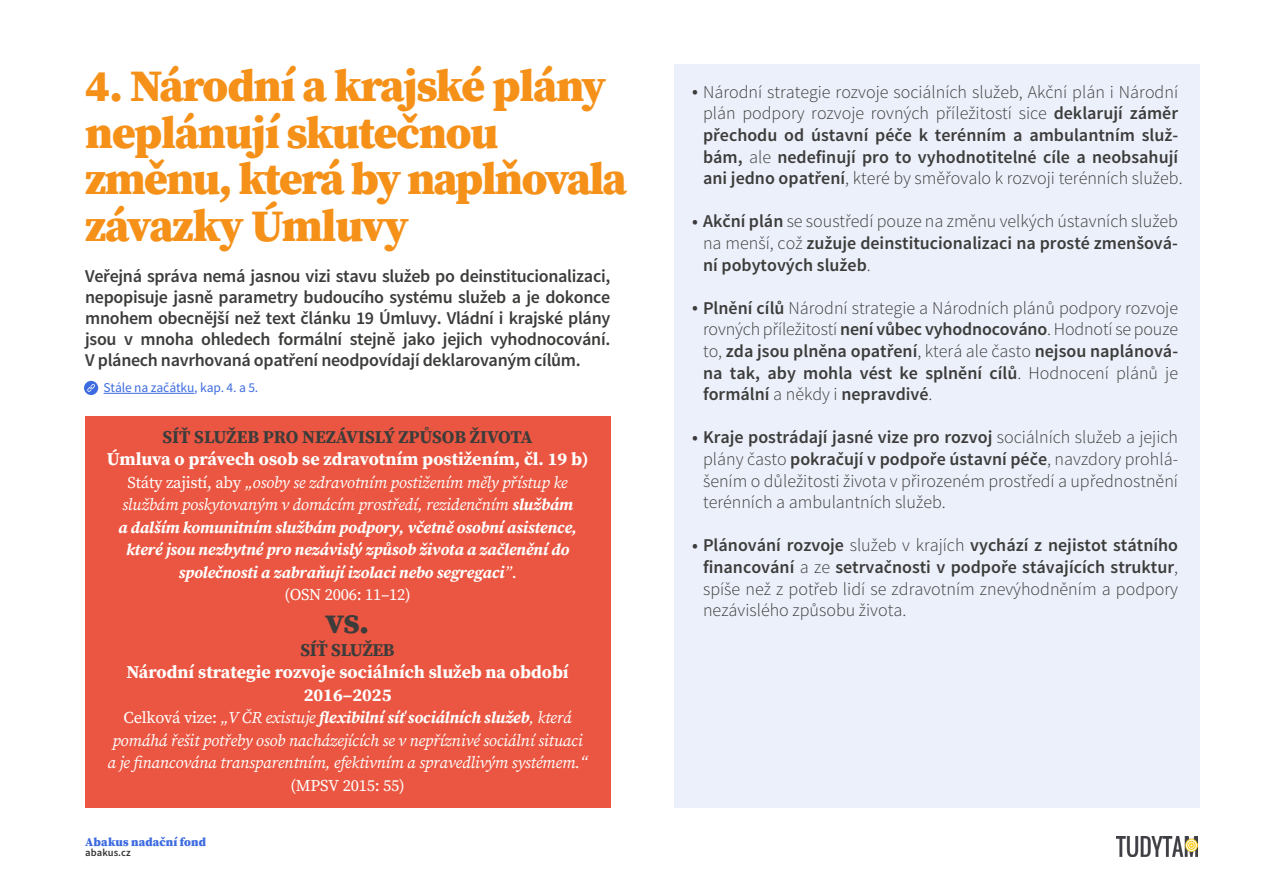
<style>
.page{position:relative;width:1263px;height:893px;background:#fff}
.page>*{position:absolute;margin:0;border:0;box-sizing:border-box;transform-origin:0 0}
.t1{font:900 45px/46.5px "Source Serif Pro";letter-spacing:-.035em;color:#f59119}
.t2{font:700 36px "Source Serif Pro";color:#3c3c3b}
.t3{font:300 18px/21.6px "Source Sans Pro";color:#3c3c3b;text-align:justify}
.t4{font:600 18px/21px "Source Sans Pro";letter-spacing:-.01em;color:#3c3c3b;text-align:justify}
.t5{font:700 18px/22.5px "Source Serif Pro";color:#fff;text-align:center}
.t6{font:700 18px "Source Serif Pro";letter-spacing:-.01em;color:#3c3c3b}
.t7{font:italic 700 16.5px/22.5px "Source Serif Pro";letter-spacing:-.015em;color:#fff;text-align:center}
.t8{font:italic 16.5px/22.5px "Source Serif Pro";letter-spacing:-.015em;color:#fff;text-align:center}
.t9{font:16.5px "Source Serif Pro";letter-spacing:-.015em;color:#fff}
.t10{font:13.5px "Source Sans Pro";letter-spacing:-.01em;color:#3d6be0}
.t11{font:900 12px "Source Serif Pro";letter-spacing:.015em;color:#3d6be0}
.t12{font:600 10.5px "Source Sans Pro";letter-spacing:.01em;color:#333}
.s1{font-weight:400;font-style:normal}
.s2{font-weight:400}
.s3{font-style:normal}
.s4{font-weight:700}
.s5{font-weight:600}
.s6{font-weight:300}
</style>
<div class="page">
<div style="left:674px;top:64px;width:525px;height:744px;background:#ecf0fa"></div>
<div style="left:85px;top:416px;width:525px;height:392px;background:#ea5641"></div>
<img style="left:1116px;top:837px;width:82px;height:19px">
<hr style="left:104px;top:393px;width:90px;height:1px;background:#3d6be0">
<div style="left:84px;top:381px;width:14px;height:14px;background:#3d6be0;border-radius:50%"></div>
<svg style="left:87px;top:384px;width:8px;height:8px"></svg>
<h1 class="t1" style="left:85px;top:62px;width:543px">4. Národní a krajské plány neplánují skutečnou změnu, která by naplňovala závazky Úmluvy</h1>
<p class="t4" style="left:85px;top:266px;width:527px">Veřejná správa nemá jasnou vizi stavu služeb po deinstitucionalizaci, nepopisuje jasně parametry budoucího systému služeb a je dokonce mnohem obecnější než text článku 19 Úmluvy. Vládní i krajské plány jsou v mnoha ohledech formální stejně jako jejich vyhodnocování.<br>V plánech navrhovaná opatření neodpovídají deklarovaným cílům.</p>
<p class="t10" style="left:104px;top:379px;width:156px">Stále na začátku, kap. 4. a 5.</p>
<p class="t6" style="left:162px;top:424px;width:372px">SÍŤ SLUŽEB PRO NEZÁVISLÝ ZPŮSOB ŽIVOTA</p>
<p class="t5" style="left:107px;top:447px;width:483px">Úmluva o právech osob se zdravotním postižením, čl. 19 b)</p>
<p class="t7" style="left:118px;top:470px;width:460px"><span class="s1">Státy zajistí, aby</span> <span class="s2">„osoby se zdravotním postižením měly přístup ke službám poskytovaným v domácím prostředí, rezidenčním</span> službám a dalším komunitním službám podpory, včetně osobní asistence, které jsou nezbytné pro nezávislý způsob života a začlenění do společnosti a zabraňují izolaci nebo segregaci<span class="s2">”</span><span class="s1">.<br>(OSN 2006: 11–12)</span></p>
<h2 class="t2" style="left:326px;top:596px;width:45px">vs.</h2>
<p class="t6" style="left:300px;top:637px;width:96px">SÍŤ SLUŽEB</p>
<p class="t5" style="left:127px;top:660px;width:444px">Národní strategie rozvoje sociálních služeb na období<br>2016–2025</p>
<p class="t8" style="left:107px;top:706px;width:482px"><span class="s3">Celková vize:</span> „V ČR existuje <span class="s4">flexibilní síť sociálních služeb</span>, která pomáhá řešit potřeby osob nacházejících se v nepříznivé sociální situaci a je financována transparentním, efektivním a spravedlivým systémem.“</p>
<p class="t9" style="left:291px;top:774px;width:116px">(MPSV 2015: 55)</p>
<p class="t11" style="left:85px;top:833px;width:122px">Abakus nadační fond</p>
<p class="t12" style="left:85px;top:846px;width:47px">abakus.cz</p>
<p class="t3" style="left:703px;top:81px;width:481px;text-align:left;text-indent:-11px"><span class="s5">•</span> Národní strategie rozvoje sociálních služeb, Akční plán i Národní plán podpory rozvoje rovných příležitostí sice <span class="s5">deklarují záměr přechodu od ústavní péče k terénním a ambulantním služ&shy;bám,</span> ale <span class="s5">nedefinují pro to vyhodnotitelné cíle a neobsahují ani jedno opatření</span>, které by směřovalo k rozvoji terénních služeb.</p>
<p class="t4" style="left:703px;top:211px;width:476px;line-height:21.6px;text-indent:-11px">• Akční plán <span class="s6">se soustředí pouze na změnu velkých ústavních služeb na menší, což</span> zužuje deinstitucionalizaci na prosté zmenšová&shy;ní pobytových služeb<span class="s6">.</span></p>
<p class="t3" style="left:703px;top:297px;width:477px;text-indent:-11px"><span class="s5">• Plnění cílů</span> Národní strategie a Národních plánů podpory rozvoje rovných příležitostí <span class="s5">není vůbec vyhodnocováno</span>. Hodnotí se pouze to, <span class="s5">zda jsou plněna opatření</span>, která ale často <span class="s5">nejsou naplánová&shy;na tak, aby mohla vést ke splnění cílů</span>. Hodnocení plánů je <span class="s5">formální</span> a někdy i <span class="s5">nepravdivé</span>.</p>
<p class="t3" style="left:703px;top:427px;width:476px;text-indent:-11px"><span class="s5">• Kraje postrádají jasné vize pro rozvoj</span> sociálních služeb a jejich plány často <span class="s5">pokračují v podpoře ústavní péče</span>, navzdory prohlá&shy;šením o důležitosti života v přirozeném prostředí a upřednostnění terénních a ambulantních služeb.</p>
<p class="t3" style="left:703px;top:535px;width:477px;text-indent:-11px"><span class="s5">• Plánování rozvoje</span> služeb v krajích <span class="s5">vychází z nejistot státního financování</span> a ze <span class="s5">setrvačnosti v podpoře stávajících struktur</span>, spíše než z potřeb lidí se zdravotním znevýhodněním a podpory nezávislého způsobu života.</p>
</div>
